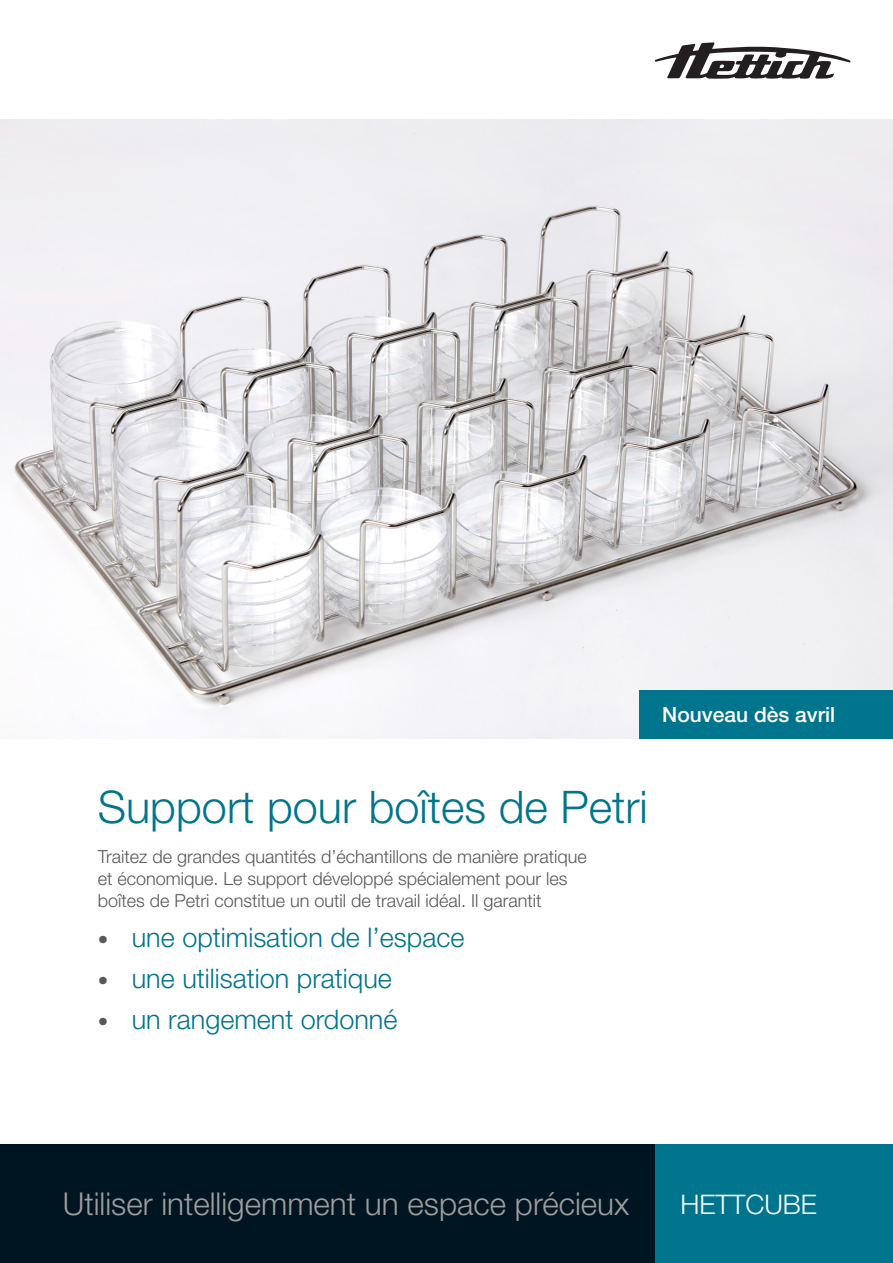
<style>
.page{position:relative;width:893px;height:1263px;background:#fff}
.page>*{position:absolute;margin:0;border:0;box-sizing:border-box;transform-origin:0 0}
.Headline_30_weiß{font:300 45px "Helvetica Neue LT Std";color:#00758d}
.Vorschau_Umschlag{font:300 31.5px "Helvetica Neue LT Std";color:#9f9d9d}
.Titel_Umschlag_30{font:300 31.5px "Helvetica Neue LT Std";color:#9f9d9d}
.Text_12_grau{font:300 27px "Helvetica Neue LT Std";color:#00758d}
.Vorschau_Umschlag-2{font:500 21px "Helvetica Neue LT Std";color:#fff}
.Text_12_grau-2{font:300 18px/21.6px "Helvetica Neue LT Std";color:#57585a}
.s1{font-size:21px;color:#57585a}
.s2{font-size:27px;color:#fff}
</style>
<div class="page">
<svg style="left:655px;top:42px;width:195px;height:37px"></svg>
<div style="left:655px;top:1144px;width:238px;height:119px;background:#00758d"></div>
<div style="left:0;top:1144px;width:655px;height:119px;background:#001522"></div>
<img style="left:0;top:119px;width:893px;height:620px">
<div style="left:640px;top:690px;width:253px;height:49px;background:#00758d"></div>
<p class="Vorschau_Umschlag-2" style="left:662px;top:702px;width:175px">Nouveau dès avril</p>
<p class="Headline_30_weiß" style="left:98px;top:779px;width:552px">Support pour boîtes de Petri</p>
<p class="Text_12_grau-2" style="left:98px;top:846px;width:491px">Traitez de grandes quantités d’échantillons de manière pratique et économique. Le support développé spécialement pour les boîtes de Petri constitue un outil de travail idéal. Il garantit</p>
<p class="Text_12_grau" style="left:98px;top:921px;width:368px"><span class="s1">•</span> une optimisation de l’espace</p>
<p class="Text_12_grau" style="left:98px;top:962px;width:296px"><span class="s1">•</span> une utilisation pratique</p>
<p class="Text_12_grau" style="left:98px;top:1003px;width:301px"><span class="s1">•</span> un rangement ordonné</p>
<p class="Titel_Umschlag_30" style="left:63px;top:1184px;width:568px">Utiliser intelligemment un espace précieux</p>
<p class="Vorschau_Umschlag" style="left:100px;top:1184px;width:718px">Mustertext Platzsparend - Leistungsstark <span class="s2">HETTCUBE</span></p>
</div>
